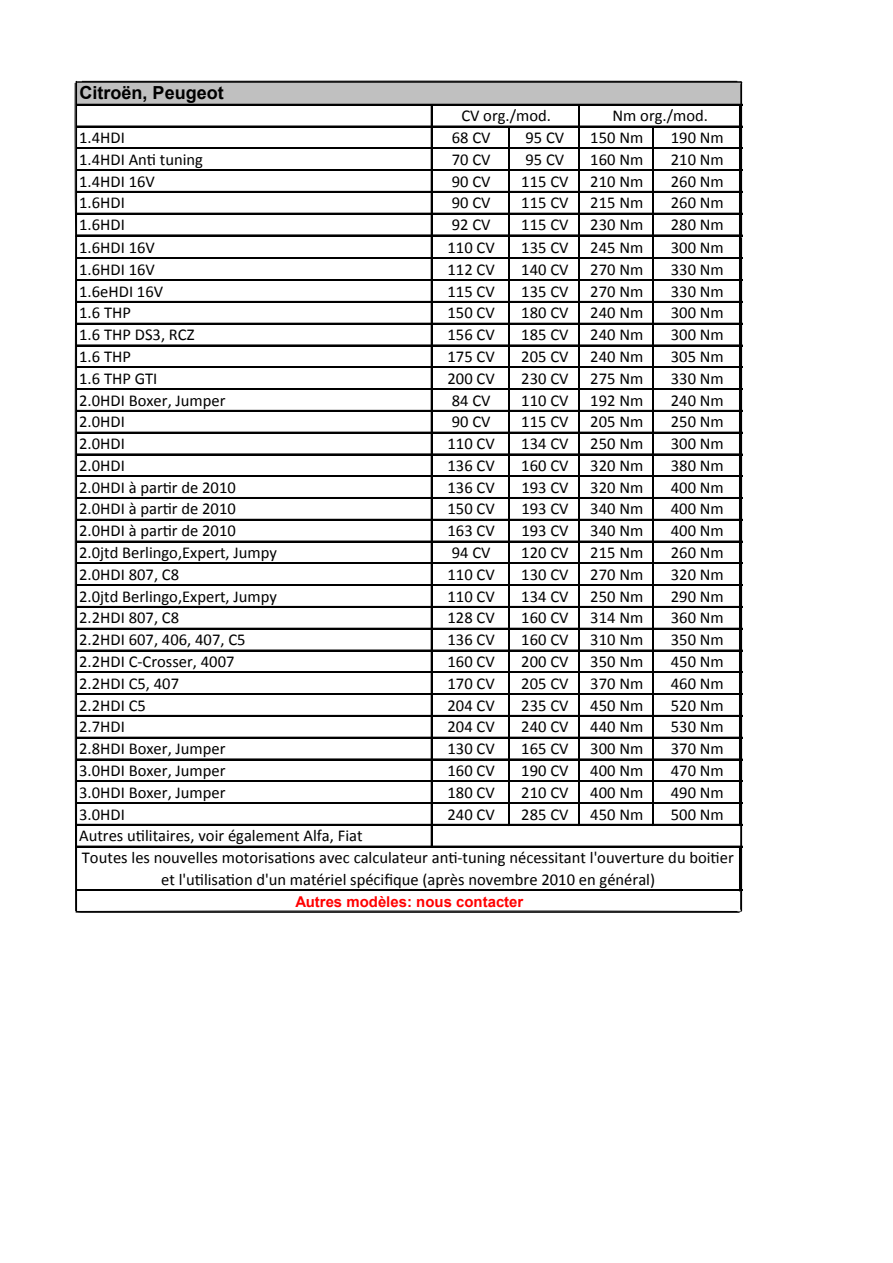
<style>
.page{position:relative;width:893px;height:1263px;background:#fff}
.page>*{position:absolute;margin:0;border:0;box-sizing:border-box;transform-origin:0 0}
.t1{font:700 18px "Arial";color:#000}
.t2{font:16.5px "Calibri";color:#000}
.t3{font:700 15px "Arial";color:#f00}
</style>
<div class="page">
<svg style="left:75px;top:81px;width:667px;height:832px"></svg>
<p class="t1" style="left:80px;top:80px;width:146px">Citroën, Peugeot</p>
<p class="t2" style="left:461px;top:105px;width:91px">CV org./mod.</p>
<p class="t2" style="left:612px;top:105px;width:97px">Nm org./mod.</p>
<p class="t2" style="left:79px;top:127px;width:47px">1.4HDI</p>
<p class="t2" style="left:452px;top:127px;width:40px">68 CV</p>
<p class="t2" style="left:525px;top:127px;width:40px">95 CV</p>
<p class="t2" style="left:590px;top:127px;width:54px">150 Nm</p>
<p class="t2" style="left:671px;top:127px;width:54px">190 Nm</p>
<p class="t2" style="left:79px;top:149px;width:125px">1.4HDI Anti tuning</p>
<p class="t2" style="left:452px;top:149px;width:40px">70 CV</p>
<p class="t2" style="left:525px;top:149px;width:40px">95 CV</p>
<p class="t2" style="left:590px;top:149px;width:54px">160 Nm</p>
<p class="t2" style="left:671px;top:149px;width:54px">210 Nm</p>
<p class="t2" style="left:79px;top:171px;width:77px">1.4HDI 16V</p>
<p class="t2" style="left:452px;top:171px;width:40px">90 CV</p>
<p class="t2" style="left:521px;top:171px;width:49px">115 CV</p>
<p class="t2" style="left:590px;top:171px;width:54px">210 Nm</p>
<p class="t2" style="left:671px;top:171px;width:54px">260 Nm</p>
<p class="t2" style="left:79px;top:192px;width:47px">1.6HDI</p>
<p class="t2" style="left:452px;top:192px;width:40px">90 CV</p>
<p class="t2" style="left:521px;top:192px;width:49px">115 CV</p>
<p class="t2" style="left:590px;top:192px;width:54px">215 Nm</p>
<p class="t2" style="left:671px;top:192px;width:54px">260 Nm</p>
<p class="t2" style="left:79px;top:214px;width:47px">1.6HDI</p>
<p class="t2" style="left:452px;top:214px;width:40px">92 CV</p>
<p class="t2" style="left:521px;top:214px;width:49px">115 CV</p>
<p class="t2" style="left:590px;top:214px;width:54px">230 Nm</p>
<p class="t2" style="left:671px;top:214px;width:54px">280 Nm</p>
<p class="t2" style="left:79px;top:237px;width:77px">1.6HDI 16V</p>
<p class="t2" style="left:447px;top:237px;width:49px">110 CV</p>
<p class="t2" style="left:521px;top:237px;width:49px">135 CV</p>
<p class="t2" style="left:590px;top:237px;width:54px">245 Nm</p>
<p class="t2" style="left:671px;top:237px;width:54px">300 Nm</p>
<p class="t2" style="left:79px;top:259px;width:77px">1.6HDI 16V</p>
<p class="t2" style="left:447px;top:259px;width:49px">112 CV</p>
<p class="t2" style="left:521px;top:259px;width:49px">140 CV</p>
<p class="t2" style="left:590px;top:259px;width:54px">270 Nm</p>
<p class="t2" style="left:671px;top:259px;width:54px">330 Nm</p>
<p class="t2" style="left:79px;top:281px;width:86px">1.6eHDI 16V</p>
<p class="t2" style="left:447px;top:281px;width:49px">115 CV</p>
<p class="t2" style="left:521px;top:281px;width:49px">135 CV</p>
<p class="t2" style="left:590px;top:281px;width:54px">270 Nm</p>
<p class="t2" style="left:671px;top:281px;width:54px">330 Nm</p>
<p class="t2" style="left:79px;top:302px;width:53px">1.6 THP</p>
<p class="t2" style="left:447px;top:302px;width:49px">150 CV</p>
<p class="t2" style="left:521px;top:302px;width:49px">180 CV</p>
<p class="t2" style="left:590px;top:302px;width:54px">240 Nm</p>
<p class="t2" style="left:671px;top:302px;width:54px">300 Nm</p>
<p class="t2" style="left:79px;top:324px;width:117px">1.6 THP DS3, RCZ</p>
<p class="t2" style="left:447px;top:324px;width:49px">156 CV</p>
<p class="t2" style="left:521px;top:324px;width:49px">185 CV</p>
<p class="t2" style="left:590px;top:324px;width:54px">240 Nm</p>
<p class="t2" style="left:671px;top:324px;width:54px">300 Nm</p>
<p class="t2" style="left:79px;top:346px;width:53px">1.6 THP</p>
<p class="t2" style="left:447px;top:346px;width:49px">175 CV</p>
<p class="t2" style="left:521px;top:346px;width:49px">205 CV</p>
<p class="t2" style="left:590px;top:346px;width:54px">240 Nm</p>
<p class="t2" style="left:671px;top:346px;width:54px">305 Nm</p>
<p class="t2" style="left:79px;top:368px;width:80px">1.6 THP GTI</p>
<p class="t2" style="left:447px;top:368px;width:49px">200 CV</p>
<p class="t2" style="left:521px;top:368px;width:49px">230 CV</p>
<p class="t2" style="left:590px;top:368px;width:54px">275 Nm</p>
<p class="t2" style="left:671px;top:368px;width:54px">330 Nm</p>
<p class="t2" style="left:79px;top:390px;width:148px">2.0HDI Boxer, Jumper</p>
<p class="t2" style="left:452px;top:390px;width:40px">84 CV</p>
<p class="t2" style="left:521px;top:390px;width:49px">110 CV</p>
<p class="t2" style="left:590px;top:390px;width:54px">192 Nm</p>
<p class="t2" style="left:671px;top:390px;width:54px">240 Nm</p>
<p class="t2" style="left:79px;top:411px;width:47px">2.0HDI</p>
<p class="t2" style="left:452px;top:411px;width:40px">90 CV</p>
<p class="t2" style="left:521px;top:411px;width:49px">115 CV</p>
<p class="t2" style="left:590px;top:411px;width:54px">205 Nm</p>
<p class="t2" style="left:671px;top:411px;width:54px">250 Nm</p>
<p class="t2" style="left:79px;top:433px;width:47px">2.0HDI</p>
<p class="t2" style="left:447px;top:433px;width:49px">110 CV</p>
<p class="t2" style="left:521px;top:433px;width:49px">134 CV</p>
<p class="t2" style="left:590px;top:433px;width:54px">250 Nm</p>
<p class="t2" style="left:671px;top:433px;width:54px">300 Nm</p>
<p class="t2" style="left:79px;top:455px;width:47px">2.0HDI</p>
<p class="t2" style="left:447px;top:455px;width:49px">136 CV</p>
<p class="t2" style="left:521px;top:455px;width:49px">160 CV</p>
<p class="t2" style="left:590px;top:455px;width:54px">320 Nm</p>
<p class="t2" style="left:671px;top:455px;width:54px">380 Nm</p>
<p class="t2" style="left:79px;top:477px;width:158px">2.0HDI à partir de 2010</p>
<p class="t2" style="left:447px;top:477px;width:49px">136 CV</p>
<p class="t2" style="left:521px;top:477px;width:49px">193 CV</p>
<p class="t2" style="left:590px;top:477px;width:54px">320 Nm</p>
<p class="t2" style="left:671px;top:477px;width:54px">400 Nm</p>
<p class="t2" style="left:79px;top:498px;width:158px">2.0HDI à partir de 2010</p>
<p class="t2" style="left:447px;top:498px;width:49px">150 CV</p>
<p class="t2" style="left:521px;top:498px;width:49px">193 CV</p>
<p class="t2" style="left:590px;top:498px;width:54px">340 Nm</p>
<p class="t2" style="left:671px;top:498px;width:54px">400 Nm</p>
<p class="t2" style="left:79px;top:520px;width:158px">2.0HDI à partir de 2010</p>
<p class="t2" style="left:447px;top:520px;width:49px">163 CV</p>
<p class="t2" style="left:521px;top:520px;width:49px">193 CV</p>
<p class="t2" style="left:590px;top:520px;width:54px">340 Nm</p>
<p class="t2" style="left:671px;top:520px;width:54px">400 Nm</p>
<p class="t2" style="left:79px;top:542px;width:199px">2.0jtd Berlingo,Expert, Jumpy</p>
<p class="t2" style="left:452px;top:542px;width:40px">94 CV</p>
<p class="t2" style="left:521px;top:542px;width:49px">120 CV</p>
<p class="t2" style="left:590px;top:542px;width:54px">215 Nm</p>
<p class="t2" style="left:671px;top:542px;width:54px">260 Nm</p>
<p class="t2" style="left:79px;top:564px;width:101px">2.0HDI 807, C8</p>
<p class="t2" style="left:447px;top:564px;width:49px">110 CV</p>
<p class="t2" style="left:521px;top:564px;width:49px">130 CV</p>
<p class="t2" style="left:590px;top:564px;width:54px">270 Nm</p>
<p class="t2" style="left:671px;top:564px;width:54px">320 Nm</p>
<p class="t2" style="left:79px;top:586px;width:199px">2.0jtd Berlingo,Expert, Jumpy</p>
<p class="t2" style="left:447px;top:586px;width:49px">110 CV</p>
<p class="t2" style="left:521px;top:586px;width:49px">134 CV</p>
<p class="t2" style="left:590px;top:586px;width:54px">250 Nm</p>
<p class="t2" style="left:671px;top:586px;width:54px">290 Nm</p>
<p class="t2" style="left:79px;top:607px;width:101px">2.2HDI 807, C8</p>
<p class="t2" style="left:447px;top:607px;width:49px">128 CV</p>
<p class="t2" style="left:521px;top:607px;width:49px">160 CV</p>
<p class="t2" style="left:590px;top:607px;width:54px">314 Nm</p>
<p class="t2" style="left:671px;top:607px;width:54px">360 Nm</p>
<p class="t2" style="left:79px;top:629px;width:168px">2.2HDI 607, 406, 407, C5</p>
<p class="t2" style="left:447px;top:629px;width:49px">136 CV</p>
<p class="t2" style="left:521px;top:629px;width:49px">160 CV</p>
<p class="t2" style="left:590px;top:629px;width:54px">310 Nm</p>
<p class="t2" style="left:671px;top:629px;width:54px">350 Nm</p>
<p class="t2" style="left:79px;top:651px;width:157px">2.2HDI C-Crosser, 4007</p>
<p class="t2" style="left:447px;top:651px;width:49px">160 CV</p>
<p class="t2" style="left:521px;top:651px;width:49px">200 CV</p>
<p class="t2" style="left:590px;top:651px;width:54px">350 Nm</p>
<p class="t2" style="left:671px;top:651px;width:54px">450 Nm</p>
<p class="t2" style="left:79px;top:673px;width:101px">2.2HDI C5, 407</p>
<p class="t2" style="left:447px;top:673px;width:49px">170 CV</p>
<p class="t2" style="left:521px;top:673px;width:49px">205 CV</p>
<p class="t2" style="left:590px;top:673px;width:54px">370 Nm</p>
<p class="t2" style="left:671px;top:673px;width:54px">460 Nm</p>
<p class="t2" style="left:79px;top:695px;width:68px">2.2HDI C5</p>
<p class="t2" style="left:447px;top:695px;width:49px">204 CV</p>
<p class="t2" style="left:521px;top:695px;width:49px">235 CV</p>
<p class="t2" style="left:590px;top:695px;width:54px">450 Nm</p>
<p class="t2" style="left:671px;top:695px;width:54px">520 Nm</p>
<p class="t2" style="left:79px;top:716px;width:47px">2.7HDI</p>
<p class="t2" style="left:447px;top:716px;width:49px">204 CV</p>
<p class="t2" style="left:521px;top:716px;width:49px">240 CV</p>
<p class="t2" style="left:590px;top:716px;width:54px">440 Nm</p>
<p class="t2" style="left:671px;top:716px;width:54px">530 Nm</p>
<p class="t2" style="left:79px;top:738px;width:148px">2.8HDI Boxer, Jumper</p>
<p class="t2" style="left:447px;top:738px;width:49px">130 CV</p>
<p class="t2" style="left:521px;top:738px;width:49px">165 CV</p>
<p class="t2" style="left:590px;top:738px;width:54px">300 Nm</p>
<p class="t2" style="left:671px;top:738px;width:54px">370 Nm</p>
<p class="t2" style="left:79px;top:760px;width:148px">3.0HDI Boxer, Jumper</p>
<p class="t2" style="left:447px;top:760px;width:49px">160 CV</p>
<p class="t2" style="left:521px;top:760px;width:49px">190 CV</p>
<p class="t2" style="left:590px;top:760px;width:54px">400 Nm</p>
<p class="t2" style="left:671px;top:760px;width:54px">470 Nm</p>
<p class="t2" style="left:79px;top:782px;width:148px">3.0HDI Boxer, Jumper</p>
<p class="t2" style="left:447px;top:782px;width:49px">180 CV</p>
<p class="t2" style="left:521px;top:782px;width:49px">210 CV</p>
<p class="t2" style="left:590px;top:782px;width:54px">400 Nm</p>
<p class="t2" style="left:671px;top:782px;width:54px">490 Nm</p>
<p class="t2" style="left:79px;top:803px;width:47px">3.0HDI</p>
<p class="t2" style="left:447px;top:803px;width:49px">240 CV</p>
<p class="t2" style="left:521px;top:803px;width:49px">285 CV</p>
<p class="t2" style="left:590px;top:803px;width:54px">450 Nm</p>
<p class="t2" style="left:671px;top:803px;width:54px">500 Nm</p>
<p class="t2" style="left:79px;top:825px;width:285px">Autres utilitaires, voir également Alfa, Fiat</p>
<p class="t2" style="left:82px;top:847px;width:653px">Toutes les nouvelles motorisations avec calculateur anti-tuning nécessitant l'ouverture du boitier</p>
<p class="t2" style="left:161px;top:869px;width:495px">et l'utilisation d'un matériel spécifique (après novembre 2010 en général)</p>
<p class="t3" style="left:295px;top:891px;width:229px">Autres modèles: nous contacter</p>
</div>
